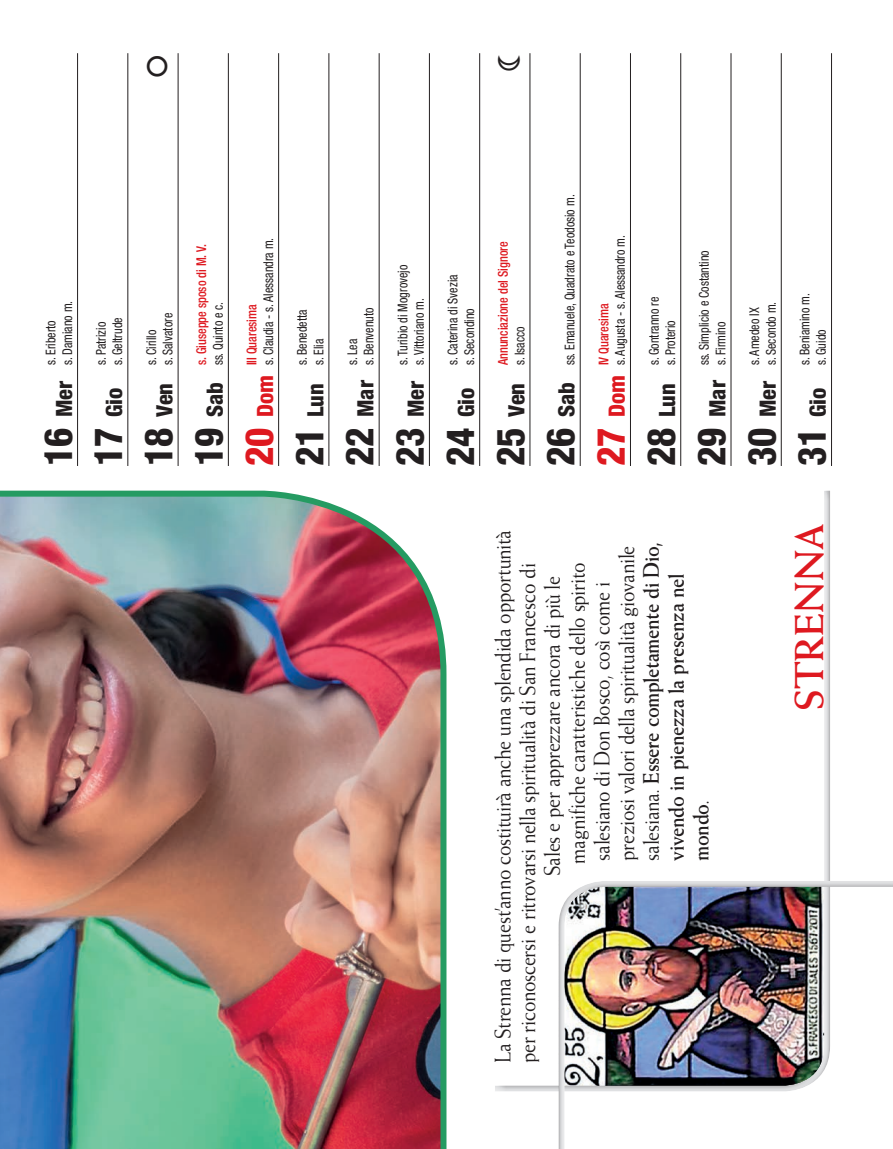
<style>
.page{position:relative;width:893px;height:1149px;background:#fff}
.page>*{position:absolute;margin:0;border:0;box-sizing:border-box;transform-origin:0 0}
.t1{font:700 40.5px "Weiss";color:#de1920}
.t2{font:22.5px "Weiss";letter-spacing:-.015em;color:#231f20;scale:.9 1}
.t3{font:700 22.5px "Weiss";letter-spacing:-.015em;color:#231f20;scale:.9 1}
.t4{font:800 condensed 22.5px "Helvetica Neue LT Std";color:#231f20}
.t5{font:800 condensed 22.5px "Helvetica Neue LT Std";color:#de1920}
.t6{font:condensed 13.5px/16.5px "Helvetica Neue LT Std";color:#231f20;scale:.9 1}
.t7{font:500 condensed 13.5px "Helvetica Neue LT Std";color:#de1920;scale:.9 1}
.s1{font-size:39px}
.s2{font-weight:800;font-size:39px}
.s3{font-weight:800;font-size:22.5px}
.s4{font-weight:400}
</style>
<div class="page">
<img style="left:273px;top:491px;width:174px;height:657px">
<hr style="left:77px;top:53px;width:1px;height:413px;background:#231f20">
<hr style="left:127px;top:53px;width:1px;height:413px;background:#231f20">
<hr style="left:178px;top:53px;width:1px;height:413px;background:#231f20">
<hr style="left:228px;top:53px;width:1px;height:413px;background:#231f20">
<hr style="left:278px;top:53px;width:1px;height:413px;background:#231f20">
<hr style="left:328px;top:53px;width:1px;height:413px;background:#231f20">
<hr style="left:379px;top:53px;width:1px;height:413px;background:#231f20">
<hr style="left:429px;top:53px;width:1px;height:413px;background:#231f20">
<hr style="left:479px;top:53px;width:1px;height:413px;background:#231f20">
<hr style="left:529px;top:53px;width:1px;height:413px;background:#231f20">
<hr style="left:580px;top:53px;width:1px;height:413px;background:#231f20">
<hr style="left:630px;top:53px;width:1px;height:413px;background:#231f20">
<hr style="left:680px;top:53px;width:1px;height:413px;background:#231f20">
<hr style="left:730px;top:53px;width:1px;height:413px;background:#231f20">
<hr style="left:781px;top:53px;width:1px;height:413px;background:#231f20">
<hr style="left:831px;top:53px;width:1px;height:413px;background:#231f20">
<div style="left:557px;top:880px;width:336px;height:268px;background:#231f20;opacity:.33"></div>
<img style="left:0;top:193px;width:273px;height:955px">
<p class="t6" style="left:42px;top:365px;width:73px;rotate:-90deg">s. Eriberto<br>s. Damiano m.</p>
<h2 class="t4" style="left:50px;top:466px;width:87px;rotate:-90deg"><span class="s1">16</span> Mer</h2>
<p class="t6" style="left:93px;top:365px;width:55px;rotate:-90deg">s. Patrizio s. Geltrude</p>
<h2 class="t4" style="left:100px;top:465px;width:80px;rotate:-90deg"><span class="s1">17</span> Gio</h2>
<p class="t6" style="left:143px;top:365px;width:60px;rotate:-90deg">s. Cirillo<br>s. Salvatore</p>
<h2 class="t4" style="left:151px;top:466px;width:85px;rotate:-90deg"><span class="s1">18</span> Ven</h2>
<p class="t7" style="left:193px;top:365px;width:136px;rotate:-90deg">s. Giuseppe sposo di M. V.</p>
<p class="t6" style="left:210px;top:365px;width:72px;rotate:-90deg">ss. Quinto e c.</p>
<h2 class="t4" style="left:201px;top:466px;width:85px;rotate:-90deg"><span class="s1">19</span> Sab</h2>
<p class="t6" style="left:260px;top:365px;width:143px;rotate:-90deg">s. Claudia - s. Alessandra m.</p>
<p class="t7" style="left:244px;top:365px;width:69px;rotate:-90deg">III Quaresima</p>
<h2 class="t5" style="left:251px;top:466px;width:92px;rotate:-90deg"><span class="s1">20</span> Dom</h2>
<p class="t6" style="left:294px;top:365px;width:63px;rotate:-90deg">s. Benedetta s. Elia</p>
<h2 class="t4" style="left:301px;top:466px;width:84px;rotate:-90deg"><span class="s1">21</span> Lun</h2>
<p class="t6" style="left:344px;top:365px;width:66px;rotate:-90deg">s. Lea<br>s. Benvenuto</p>
<h2 class="t4" style="left:352px;top:466px;width:87px;rotate:-90deg"><span class="s1">22</span> Mar</h2>
<p class="t6" style="left:394px;top:365px;width:113px;rotate:-90deg">s. Turibio di Mogrovejo s. Vittoriano m.</p>
<h2 class="t4" style="left:402px;top:466px;width:87px;rotate:-90deg"><span class="s1">23</span> Mer</h2>
<p class="t6" style="left:444px;top:365px;width:102px;rotate:-90deg">s. Caterina di Svezia s. Secondino</p>
<h2 class="t4" style="left:452px;top:466px;width:80px;rotate:-90deg"><span class="s1">24</span> Gio</h2>
<p class="t7" style="left:495px;top:365px;width:139px;rotate:-90deg">Annunciazione del Signore</p>
<p class="t6" style="left:511px;top:365px;width:45px;rotate:-90deg">s. Isacco</p>
<h2 class="t4" style="left:502px;top:466px;width:85px;rotate:-90deg"><span class="s1">25</span> Ven</h2>
<p class="t6" style="left:562px;top:466px;width:303px;rotate:-90deg"><span class="s2">26</span> <span class="s3">Sab</span> ss. Emanuele, Quadrato e Teodosio m.</p>
<p class="t6" style="left:612px;top:365px;width:146px;rotate:-90deg">s. Augusta - s. Alessandro m.</p>
<p class="t7" style="left:596px;top:365px;width:70px;rotate:-90deg">IV Quaresima</p>
<h2 class="t5" style="left:603px;top:466px;width:92px;rotate:-90deg"><span class="s1">27</span> Dom</h2>
<p class="t6" style="left:646px;top:365px;width:78px;rotate:-90deg">s. Gontranno re s. Proterio</p>
<h2 class="t4" style="left:653px;top:466px;width:84px;rotate:-90deg"><span class="s1">28</span> Lun</h2>
<p class="t6" style="left:696px;top:365px;width:129px;rotate:-90deg">ss. Simplicio e Costantino s. Firmino</p>
<h2 class="t4" style="left:703px;top:466px;width:87px;rotate:-90deg"><span class="s1">29</span> Mar</h2>
<p class="t6" style="left:746px;top:365px;width:72px;rotate:-90deg">s. Amedeo IX s. Secondo m.</p>
<h2 class="t4" style="left:754px;top:466px;width:87px;rotate:-90deg"><span class="s1">30</span> Mer</h2>
<p class="t6" style="left:796px;top:365px;width:82px;rotate:-90deg">s. Beniamino m. s. Guido</p>
<h2 class="t4" style="left:804px;top:466px;width:80px;rotate:-90deg"><span class="s1">31</span> Gio</h2>
<h2 class="t2" style="left:490px;top:1063px;width:594px;rotate:-90deg">La Strenna di quest’anno costituirà anche una splendida opportunità</h2>
<h2 class="t2" style="left:613px;top:860px;width:351px;rotate:-90deg">preziosi valori della spiritualità giovanile</h2>
<h2 class="t3" style="left:638px;top:860px;width:357px;rotate:-90deg"><span class="s4">salesiana.</span> Essere completamente di Dio,</h2>
<h2 class="t2" style="left:564px;top:863px;width:336px;rotate:-90deg">magnifiche caratteristiche dello spirito</h2>
<h2 class="t2" style="left:514px;top:1063px;width:557px;rotate:-90deg">per riconoscersi e ritrovarsi nella spiritualità di San Francesco di</h2>
<h2 class="t3" style="left:663px;top:860px;width:320px;rotate:-90deg">vivendo in pienezza la presenza nel</h2>
<h2 class="t2" style="left:539px;top:875px;width:334px;rotate:-90deg">Sales e per apprezzare ancora di più le</h2>
<h2 class="t2" style="left:589px;top:860px;width:311px;rotate:-90deg">salesiano di Don Bosco, così come i</h2>
<h2 class="t3" style="left:687px;top:860px;width:69px;rotate:-90deg">mondo<span class="s4">.</span></h2>
<h1 class="t1" style="left:785px;top:711px;width:189px;rotate:-90deg">STRENNA</h1>
</div>
